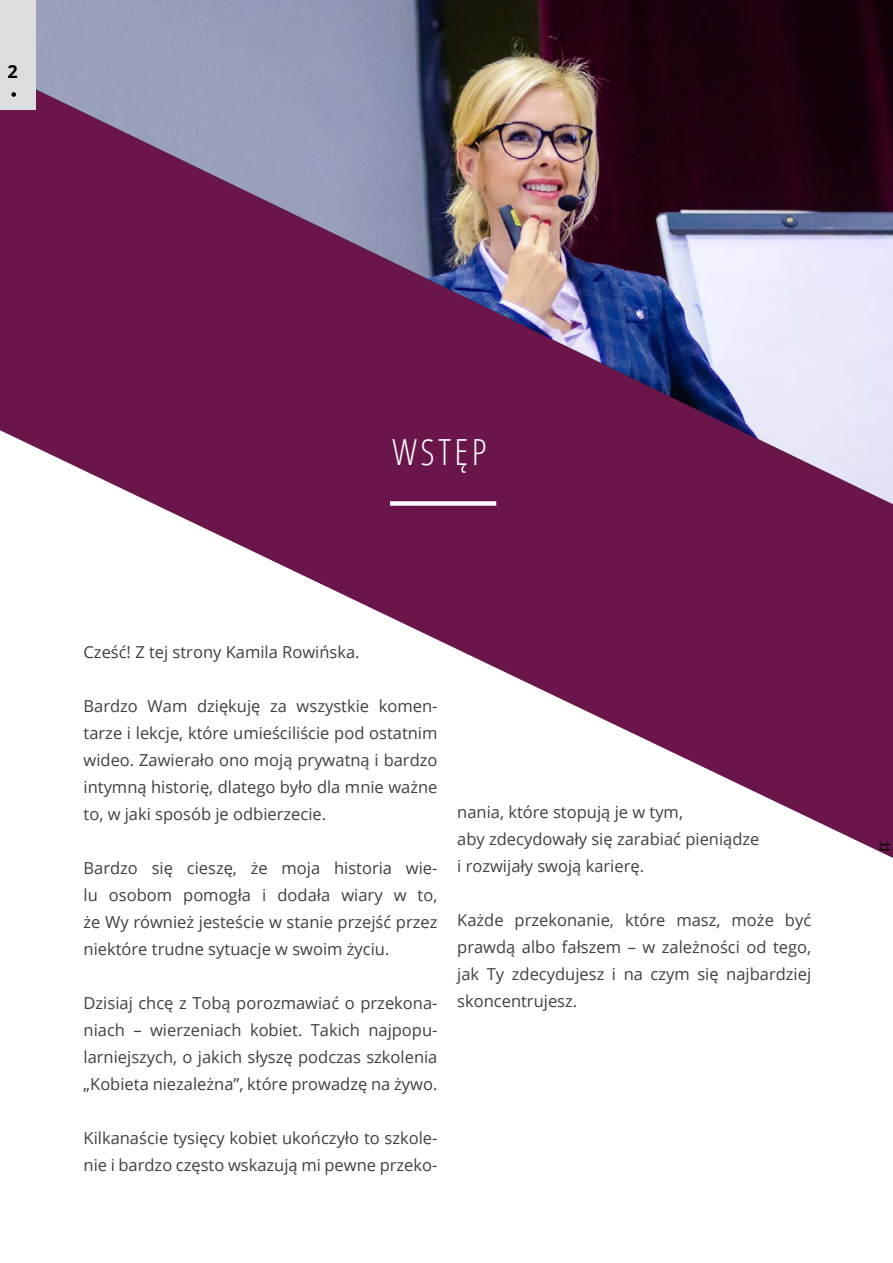
<style>
.page{position:relative;width:893px;height:1263px;background:#fff}
.page>*{position:absolute;margin:0;border:0;box-sizing:border-box;transform-origin:0 0}
.t1{font:300 36px "Open Sans Condensed";letter-spacing:.1em;color:#fff}
.t2{font:700 18px "Open Sans";color:#000}
.t3{font:16.5px/27px "Open Sans";color:#404040;text-align:justify}
</style>
<div class="page">
<svg style="left:154px;top:504px;width:739px;height:354px"></svg>
<img style="left:0;top:0;width:893px;height:504px">
<div style="left:390px;top:501px;width:106px;height:5px;background:#fff"></div>
<div style="left:0;top:0;width:36px;height:109px;background:#dcddde"></div>
<svg style="left:11px;top:92px;width:5px;height:5px"></svg>
<svg style="left:880px;top:841px;width:10px;height:11px"></svg>
<p class="t2" style="left:7px;top:59px;width:12px">2</p>
<h1 class="t1" style="left:392px;top:428px;width:96px">WSTĘP</h1>
<p class="t3" style="left:84px;top:638px;width:278px">Cześć! Z tej strony Kamila Rowińska.</p>
<p class="t3" style="left:84px;top:692px;width:355px">Bardzo Wam dziękuję za wszystkie komen&shy;tarze i lekcje, które umieściliście pod ostatnim wideo. Zawierało ono moją prywatną i bardzo intymną historię, dlatego było dla mnie ważne to, w jaki sposób je odbierzecie.</p>
<p class="t3" style="left:84px;top:854px;width:355px">Bardzo się cieszę, że moja historia wie&shy;lu osobom pomogła i dodała wiary w to, że Wy również jesteście w stanie przejść przez niektóre trudne sytuacje w swoim życiu.</p>
<p class="t3" style="left:84px;top:989px;width:355px">Dzisiaj chcę z Tobą porozmawiać o przekona&shy;niach – wierzeniach kobiet. Takich najpopu&shy;larniejszych, o jakich słyszę podczas szkolenia „Kobieta niezależna”, które prowadzę na żywo.</p>
<p class="t3" style="left:84px;top:1124px;width:355px">Kilkanaście tysięcy kobiet ukończyło to szkole&shy;nie i bardzo często wskazują mi pewne przeko-</p>
<p class="t3" style="left:457px;top:798px;width:304px;text-align:left">nania, które stopują je w tym,<br>aby zdecydowały się zarabiać pieniądze i rozwijały swoją karierę.</p>
<p class="t3" style="left:457px;top:906px;width:355px">Każde przekonanie, które masz, może być prawdą albo fałszem – w zależności od tego, jak Ty zdecydujesz i na czym się najbardziej skoncentrujesz.</p>
</div>
